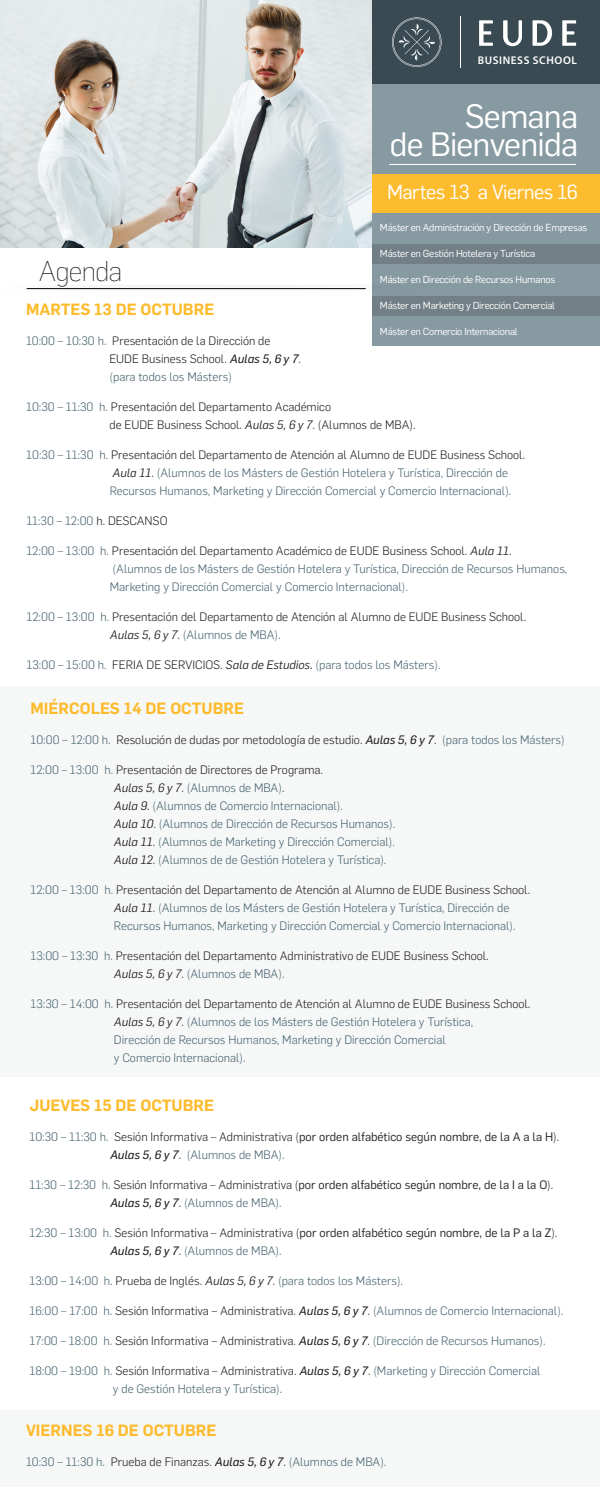
<style>
.page{position:relative;width:600px;height:1487px;background:#fff}
.page>*{position:absolute;margin:0;border:0;box-sizing:border-box;transform-origin:0 0}
.t1{font:33.2px/28px "Flama";letter-spacing:-.025em;color:#fff;text-align:right}
.t2{font:200 28px "Flama";letter-spacing:-.025em;color:#231f20}
.t3{font:20px "Flama";letter-spacing:-.025em;color:#fff}
.t4{font:600 16px "Flama";color:#fdbb2e}
.t5{font:300 12px/18px "Flama";color:#46626f}
.t6{font:300 12px/18px "Flama";color:#231f20}
.t7{font:12px/18px "Flama";color:#231f20}
.t8{font:600 11.2px "Myriad Pro";letter-spacing:.05em;color:#fff}
.t9{font:10px "Flama";letter-spacing:-.025em;color:#fff}
.s1{color:#46626f}
.s2{font-family:"Flama Basic";font-weight:400;font-style:italic}
.s3{font-weight:400;font-style:italic}
.s4{color:#231f20}
.s5{font-weight:400;font-style:italic;color:#231f20}
.s6{font-weight:300;color:#46626f}
.s7{font-weight:300}
.s8{font-family:"Flama Basic";font-style:italic}
.s9{font-family:"Flama Basic";font-weight:400;font-style:italic;color:#231f20}
</style>
<div class="page">
<div style="left:0;top:686px;width:600px;height:390px;background:#f6f8f8"></div>
<div style="left:0;top:1411px;width:600px;height:76px;background:#f6f8f8"></div>
<svg style="left:372px;top:0;width:228px;height:345px;background:#72848b"></svg>
<div style="left:372px;top:244px;width:228px;height:20px;background:#727f86"></div>
<div style="left:372px;top:296px;width:228px;height:19px;background:#727f86"></div>
<img style="left:0;top:0;width:372px;height:248px">
<svg style="left:26px;top:285px;width:423px;height:10px"></svg>
<hr style="left:27px;top:288px;width:339px;height:1px;background:#000">
<svg style="left:479px;top:20px;width:14px;height:26px"></svg>
<svg style="left:503px;top:20px;width:19px;height:26px"></svg>
<svg style="left:533px;top:20px;width:19px;height:26px"></svg>
<svg style="left:562px;top:20px;width:14px;height:26px"></svg>
<hr style="left:460px;top:16px;width:1px;height:52px;background:#fff">
<svg style="left:392px;top:17px;width:50px;height:50px;background:#4e5e66"></svg>
<div style="left:372px;top:174px;width:228px;height:38px;background:#fdbb2e"></div>
<hr style="left:389px;top:164px;width:187px;height:1px;background:#fff">
<p class="t8" style="left:478px;top:53px;width:101px">BUSINESS SCHOOL</p>
<h1 class="t1" style="left:390px;top:100px;width:190px">Semana<br>de Bienvenida</h1>
<h3 class="t3" style="left:387px;top:178px;width:193px">Martes 13 a Viernes 16</h3>
<p class="t9" style="left:380px;top:220px;width:209px">Máster en Administración y Dirección de Empresas</p>
<p class="t9" style="left:380px;top:246px;width:157px">Máster en Gestión Hotelera y Turística</p>
<p class="t9" style="left:380px;top:272px;width:177px">Máster en Dirección de Recursos Humanos</p>
<p class="t9" style="left:380px;top:298px;width:177px">Máster en Marketing y Dirección Comercial</p>
<p class="t9" style="left:380px;top:324px;width:139px">Máster en Comercio Internacional</p>
<h2 class="t2" style="left:38px;top:253px;width:85px">Agenda</h2>
<h3 class="t4" style="left:26px;top:298px;width:190px">MARTES 13 DE OCTUBRE</h3>
<p class="t6" style="left:109px;top:332px;width:193px;text-indent:-83px"><span class="s1">10:00 – 10:30 h.</span> Presentación de la Dirección de<br>EUDE Business School. <span class="s2">Aulas 5, 6 y 7</span>. <span class="s1">(para todos los Másters)</span></p>
<p class="t6" style="left:110px;top:398px;width:308px;text-indent:-83px"><span class="s1">10:30 – 11:30 h.</span> Presentación del Departamento Académico<br>de EUDE Business School. <span class="s3">Aulas 5, 6 y 7</span>. (Alumnos de MBA).</p>
<p class="t5" style="left:110px;top:446px;width:417px;text-indent:-83px">10:30 – 11:30 h. <span class="s4">Presentación del Departamento de Atención al Alumno de EUDE Business School.<br></span><span class="s5">Aula 11</span><span class="s4">.</span> (Alumnos de los Másters de Gestión Hotelera y Turística, Dirección de<br>Recursos Humanos, Marketing y Dirección Comercial y Comercio Internacional).</p>
<p class="t5" style="left:26px;top:512px;width:143px">11:30 – 12:00 <span class="s4">h. DESCANSO</span></p>
<p class="t5" style="left:110px;top:542px;width:459px;text-indent:-83px">12:00 – 13:00 h. <span class="s4">Presentación del Departamento Académico de EUDE Business School.</span> <span class="s5">Aula 11</span><span class="s4">.<br></span>(Alumnos de los Másters de Gestión Hotelera y Turística, Dirección de Recursos Humanos,<br>Marketing y Dirección Comercial y Comercio Internacional).</p>
<p class="t6" style="left:110px;top:608px;width:418px;text-indent:-83px"><span class="s1">12:00 – 13:00 h.</span> Presentación del Departamento de Atención al Alumno de EUDE Business School.<br><span class="s3">Aulas 5, 6 y 7</span>. <span class="s1">(Alumnos de MBA).</span></p>
<p class="t5" style="left:27px;top:656px;width:415px">13:00 – 15:00 h. <span class="s4">FERIA DE SERVICIOS.</span> <span class="s5">Sala de Estudios.</span> (para todos los Másters).</p>
<h3 class="t4" style="left:30px;top:697px;width:215px">MIÉRCOLES 14 DE OCTUBRE</h3>
<p class="t6" style="left:30px;top:730px;width:536px"><span class="s1">10:00 – 12:00 h.</span> Resolución de dudas por metodología de estudio. <span class="s2">Aulas 5, 6 y 7</span>. <span class="s1">(para todos los Másters)</span></p>
<p class="t5" style="left:114px;top:760px;width:283px;text-indent:-83px">12:00 – 13:00 h. <span class="s4">Presentación de Directores de Programa.<br></span><span class="s5">Aulas 5, 6 y 7</span><span class="s4">.</span> (Alumnos de MBA)<span class="s4">.<br></span><span class="s5">Aula 9</span><span class="s4">.</span> (Alumnos de Comercio Internacional).<br><span class="s5">Aula 10</span><span class="s4">.</span> (Alumnos de Dirección de Recursos Humanos).<br><span class="s5">Aula 11</span><span class="s4">.</span> (Alumnos de Marketing y Dirección Comercial).<br><span class="s5">Aula 12</span><span class="s4">.</span> (Alumnos de de Gestión Hotelera y Turística).</p>
<p class="t5" style="left:114px;top:880px;width:418px;text-indent:-83px">12:00 – 13:00 h. <span class="s4">Presentación del Departamento de Atención al Alumno de EUDE Business School.<br></span><span class="s5">Aula 11</span><span class="s4">.</span> (Alumnos de los Másters de Gestión Hotelera y Turística, Dirección de<br>Recursos Humanos, Marketing y Dirección Comercial y Comercio Internacional).</p>
<p class="t6" style="left:114px;top:946px;width:376px;text-indent:-83px"><span class="s1">13:00 – 13:30 h.</span> Presentación del Departamento Administrativo de EUDE Business School.<br><span class="s3">Aulas 5, 6 y 7</span>. <span class="s1">(Alumnos de MBA).</span></p>
<p class="t5" style="left:114px;top:994px;width:418px;text-indent:-83px">13:30 – 14:00 h. <span class="s4">Presentación del Departamento de Atención al Alumno de EUDE Business School.<br></span><span class="s5">Aulas 5, 6 y 7</span><span class="s4">.</span> (Alumnos de los Másters de Gestión Hotelera y Turística,<br>Dirección de Recursos Humanos, Marketing y Dirección Comercial<br>y Comercio Internacional).</p>
<h3 class="t4" style="left:30px;top:1094px;width:186px">JUEVES 15 DE OCTUBRE</h3>
<p class="t7" style="left:110px;top:1127px;width:451px;text-indent:-81px"><span class="s6">10:30 – 11:30 h.</span> <span class="s7">Sesión Informativa – Administrativa (</span>por orden alfabético según nombre, de la A a la H<span class="s7">).<br></span><span class="s8">Aulas 5, 6 y 7</span><span class="s7">.</span> <span class="s6">(Alumnos de MBA).</span></p>
<p class="t7" style="left:110px;top:1175px;width:445px;text-indent:-81px"><span class="s6">11:30 – 12:30 h.</span> <span class="s7">Sesión Informativa – Administrativa (</span>por orden alfabético según nombre, de la I a la O<span class="s7">).<br></span><span class="s8">Aulas 5, 6 y 7</span><span class="s7">.</span> <span class="s6">(Alumnos de MBA).</span></p>
<p class="t7" style="left:110px;top:1223px;width:449px;text-indent:-81px"><span class="s6">12:30 – 13:00 h.</span> <span class="s7">Sesión Informativa – Administrativa (</span>por orden alfabético según nombre, de la P a la Z<span class="s7">).<br></span><span class="s8">Aulas 5, 6 y 7</span><span class="s7">.</span> <span class="s6">(Alumnos de MBA).</span></p>
<p class="t5" style="left:30px;top:1271px;width:375px">13:00 – 14:00 h. <span class="s4">Prueba de Inglés.</span> <span class="s5">Aulas 5, 6 y 7</span><span class="s4">.</span> (para todos los Másters).</p>
<p class="t5" style="left:29px;top:1301px;width:535px">16:00 – 17:00 h. <span class="s4">Sesión Informativa – Administrativa.</span> <span class="s9">Aulas 5, 6 y 7</span><span class="s4">.</span> (Alumnos de Comercio Internacional).</p>
<p class="t5" style="left:29px;top:1331px;width:518px">17:00 – 18:00 h. <span class="s4">Sesión Informativa – Administrativa.</span> <span class="s9">Aulas 5, 6 y 7</span><span class="s4">.</span> (Dirección de Recursos Humanos).</p>
<p class="t5" style="left:113px;top:1361px;width:429px;text-indent:-83px">18:00 – 19:00 h. <span class="s4">Sesión Informativa – Administrativa.</span> <span class="s9">Aulas 5, 6 y 7</span><span class="s4">.</span> (Marketing y Dirección Comercial y de Gestión Hotelera y Turística).</p>
<h3 class="t4" style="left:26px;top:1419px;width:192px">VIERNES 16 DE OCTUBRE</h3>
<p class="t5" style="left:26px;top:1452px;width:362px">10:30 – 11:30 h. <span class="s4">Prueba de Finanzas.</span> <span class="s9">Aulas 5, 6 y 7</span><span class="s4">.</span> (Alumnos de MBA).</p>
</div>
